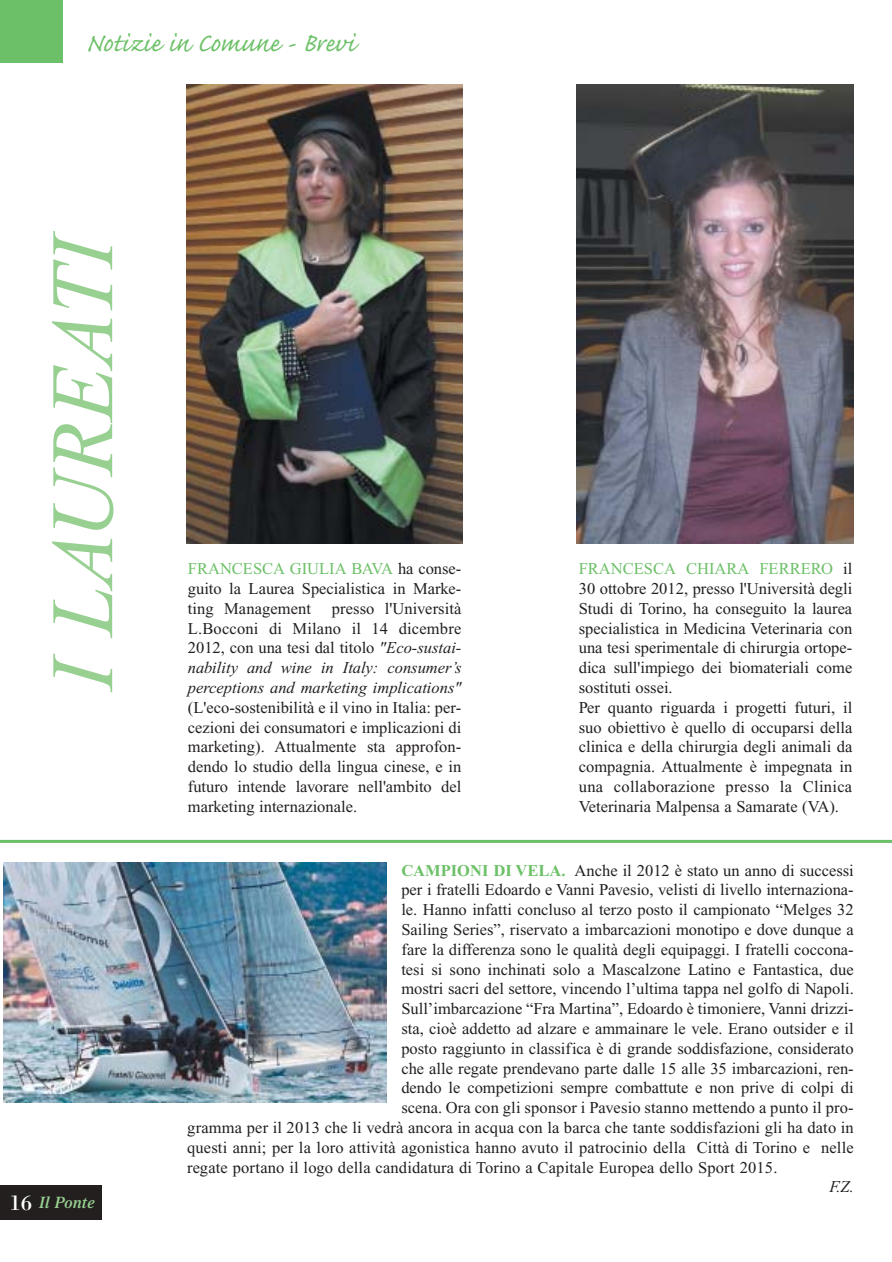
<style>
.page{position:relative;width:892px;height:1262px;background:#fff}
.page>*{position:absolute;margin:0;border:0;box-sizing:border-box;transform-origin:0 0}
.t1{font:italic 88.8px "Times New Roman";color:#98d092}
.t2{font:33px "Caflisch Script";color:#6cc067}
.t3{font:16.5px/19.8px "Times New Roman";color:#231f1f;text-align:justify}
.t4{font:italic 16.5px/19.8px "Times New Roman";color:#231f1f;text-align:justify}
.t5{font:italic 600 16.5px "Times";color:#98d092}
.s1{color:#6cc067}
.s2{font-style:normal}
.s3{font-family:"Bodoni";font-weight:400;font-style:normal;font-size:22.5px;color:#fff}
.s4{font-weight:700;color:#6cc067}
</style>
<div class="page">
<img style="left:0;top:0;width:891px;height:1220px">
<h2 class="t2" style="left:86px;top:31px;width:270px">Notizie in Comune - Brevi</h2>
<h1 class="t1" style="left:50px;top:690px;width:463px;rotate:-90deg">I LAUREATI</h1>
<p class="t3" style="left:188px;top:560px;width:275px"><span class="s1">FRANCESCA GIULIA BAVA</span> ha conse&shy;guito la Laurea Specialistica in Marke&shy;ting Management</p>
<p class="t4" style="left:188px;top:600px;width:275px;text-indent:144px"><span class="s2">presso l'Università L.Bocconi di Milano il 14 dicembre 2012, con una tesi dal titolo</span> "Eco-sustai&shy;nability and wine in Italy: consumer’s perceptions and marketing implications"</p>
<p class="t3" style="left:188px;top:699px;width:275px">(L'eco-sostenibilità e il vino in Italia: per&shy;cezioni dei consumatori e implicazioni di marketing). Attualmente sta approfon&shy;dendo lo studio della lingua cinese, e in futuro intende lavorare nell'ambito del marketing internazionale.</p>
<p class="t3" style="left:578px;top:560px;width:275px;text-align:left"><span class="s1">FRANCESCA CHIARA FERRERO</span> il 30 ottobre 2012, presso l'Università degli Studi di Torino, ha conseguito la laurea specialistica in Medicina Veterinaria con una tesi sperimentale di chirurgia ortope&shy;dica sull'impiego dei biomateriali come sostituti ossei.<br>Per quanto riguarda i progetti futuri, il suo obiettivo è quello di occuparsi della clinica e della chirurgia degli animali da compagnia. Attualmente è impegnata in una collaborazione presso la Clinica Veterinaria Malpensa a Samarate (VA).</p>
<p class="t5" style="left:10px;top:1196px;width:87px"><span class="s3">16</span> Il Ponte</p>
<p class="t3" style="left:401px;top:862px;width:454px"><span class="s4">CAMPIONI DI VELA.</span> Anche il 2012 è stato un anno di successi</p>
<p class="t3" style="left:401px;top:882px;width:454px">per i fratelli Edoardo e Vanni Pavesio, velisti di livello internaziona-</p>
<p class="t3" style="left:401px;top:901px;width:454px">le. Hanno infatti concluso al terzo posto il campionato “Melges 32</p>
<p class="t3" style="left:401px;top:921px;width:454px">Sailing Series”, riservato a imbarcazioni monotipo e dove dunque a</p>
<p class="t3" style="left:401px;top:941px;width:454px">fare la differenza sono le qualità degli equipaggi. I fratelli coccona-</p>
<p class="t3" style="left:401px;top:961px;width:454px">tesi si sono inchinati solo a Mascalzone Latino e Fantastica, due</p>
<p class="t3" style="left:401px;top:981px;width:454px">mostri sacri del settore, vincendo l’ultima tappa nel golfo di Napoli.</p>
<p class="t3" style="left:401px;top:1000px;width:454px">Sull’imbarcazione “Fra Martina”, Edoardo è timoniere, Vanni drizzi-</p>
<p class="t3" style="left:401px;top:1020px;width:454px">sta, cioè addetto ad alzare e ammainare le vele. Erano outsider e il</p>
<p class="t3" style="left:401px;top:1040px;width:454px">posto raggiunto in classifica è di grande soddisfazione, considerato</p>
<p class="t3" style="left:401px;top:1060px;width:454px">che alle regate prendevano parte dalle 15 alle 35 imbarcazioni, ren-</p>
<p class="t3" style="left:401px;top:1080px;width:454px">dendo le competizioni sempre combattute e non prive di colpi di</p>
<p class="t3" style="left:401px;top:1099px;width:454px">scena. Ora con gli sponsor i Pavesio stanno mettendo a punto il pro-</p>
<p class="t3" style="left:187px;top:1119px;width:668px">gramma per il 2013 che li vedrà ancora in acqua con la barca che tante soddisfazioni gli ha dato in</p>
<p class="t3" style="left:187px;top:1139px;width:668px">questi anni; per la loro attività agonistica hanno avuto il patrocinio della Città di Torino e nelle</p>
<p class="t3" style="left:187px;top:1159px;width:592px">regate portano il logo della candidatura di Torino a Capitale Europea dello Sport 2015.</p>
<p class="t4" style="left:829px;top:1179px;width:26px">F.Z.</p>
</div>
